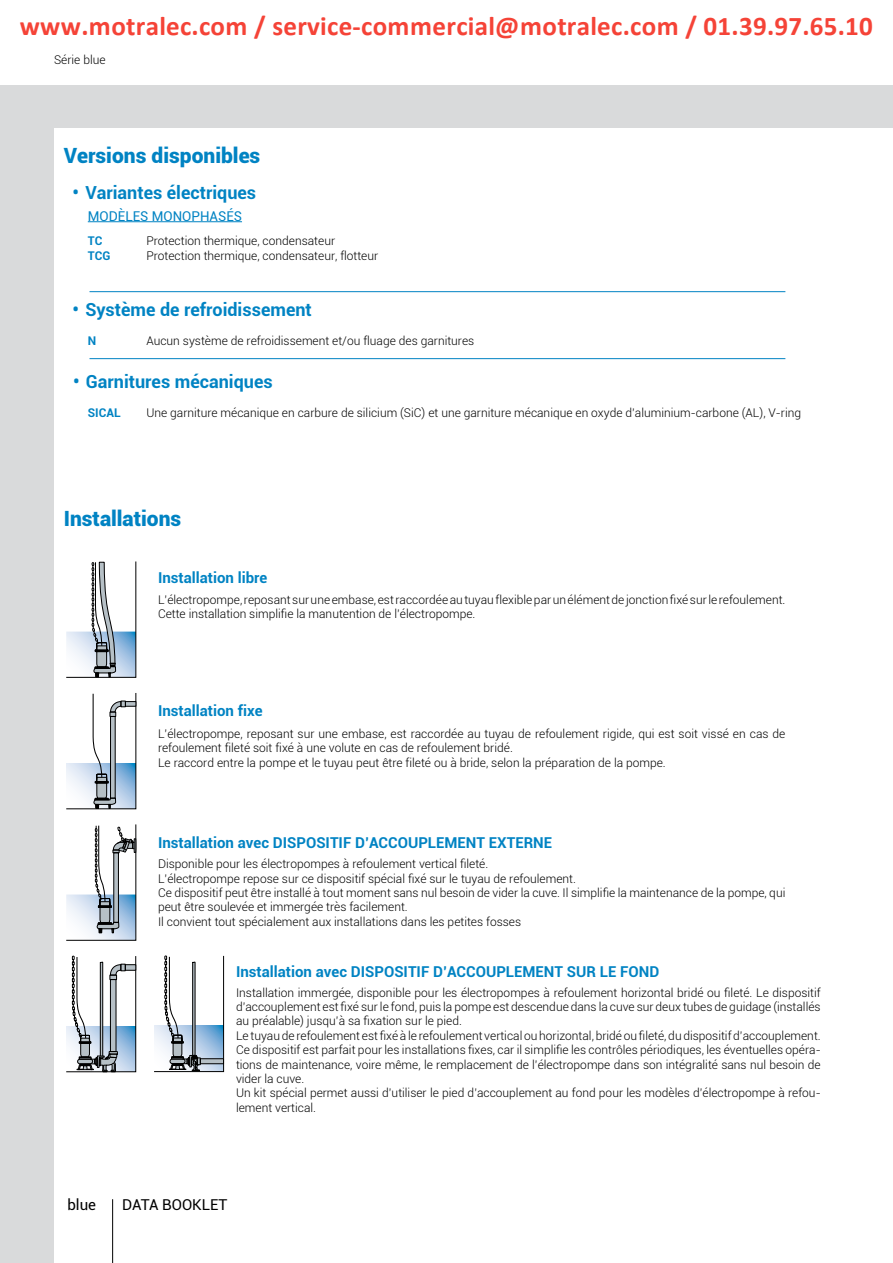
<style>
.page{position:relative;width:893px;height:1263px;background:#fff}
.page>*{position:absolute;margin:0;border:0;box-sizing:border-box;transform-origin:0 0}
.t1{font:700 27px "Calibri";color:#f54337}
.t2{font:900 21px "Roboto";color:#0083c3}
.t3{font:700 18px "Roboto";color:#0083c3}
.t4{font:700 15px "Roboto";color:#0083c3}
.t5{font:15px "Roboto";color:#000}
.t6{font:13.5px "Roboto";color:#0083c3}
.t7{font:300 12px/14.4px "Roboto";color:#000}
.t8{font:700 12px/14.4px "Roboto";color:#0083c3}
</style>
<div class="page">
<hr style="left:112px;top:1199px;width:1px;height:64px;background:#000">
<div style="left:0;top:106px;width:54px;height:1157px;background:#d9dadb"></div>
<div style="left:0;top:85px;width:893px;height:43px;background:#d9dadb"></div>
<svg style="left:66px;top:693px;width:70px;height:117px"></svg>
<svg style="left:66px;top:824px;width:70px;height:117px"></svg>
<svg style="left:66px;top:955px;width:70px;height:118px"></svg>
<svg style="left:154px;top:955px;width:70px;height:118px"></svg>
<svg style="left:66px;top:561px;width:70px;height:117px"></svg>
<hr style="left:90px;top:291px;width:695px;height:1px;background:#0083c3">
<hr style="left:90px;top:358px;width:695px;height:1px;background:#0083c3">
<hr style="left:88px;top:221px;width:154px;height:1px;background:#0083c3">
<h1 class="t1" style="left:20px;top:15px;width:855px">www.motralec.com / service-commercial@motralec.com / 01.39.97.65.10</h1>
<p class="t7" style="left:54px;top:52px;width:53px">Série blue</p>
<h2 class="t2" style="left:64px;top:140px;width:198px">Versions disponibles</h2>
<h3 class="t3" style="left:73px;top:180px;width:185px">• Variantes électriques</h3>
<p class="t6" style="left:88px;top:206px;width:156px">MODÈLES MONOPHASÉS</p>
<p class="t8" style="left:88px;top:233px;width:24px">TC<br>TCG</p>
<p class="t7" style="left:146px;top:233px;width:233px">Protection thermique, condensateur<br>Protection thermique, condensateur, flotteur</p>
<h3 class="t3" style="left:73px;top:297px;width:241px">• Système de refroidissement</h3>
<p class="t8" style="left:88px;top:333px;width:10px">N</p>
<p class="t7" style="left:146px;top:334px;width:329px">Aucun système de refroidissement et/ou fluage des garnitures</p>
<h3 class="t3" style="left:73px;top:369px;width:201px">• Garnitures mécaniques</h3>
<p class="t8" style="left:88px;top:405px;width:34px">SICAL</p>
<p class="t7" style="left:146px;top:405px;width:656px">Une garniture mécanique en carbure de silicium (SiC) et une garniture mécanique en oxyde d’aluminium-carbone (AL), V-ring</p>
<h2 class="t2" style="left:64px;top:504px;width:119px">Installations</h2>
<p class="t4" style="left:158px;top:567px;width:111px">Installation libre</p>
<p class="t7" style="left:158px;top:592px;width:629px">L’électropompe,reposantsuruneembase,estraccordéeautuyauflexibleparunélémentdejonctionfixésurlerefoulement.<br>Cette installation simplifie la manutention de l’électropompe.</p>
<p class="t4" style="left:158px;top:700px;width:106px">Installation fixe</p>
<p class="t7" style="left:158px;top:726px;width:629px">L’électropompe, reposant sur une embase, est raccordée au tuyau de refoulement rigide, qui est soit vissé en cas de refoulement fileté soit fixé à une volute en cas de refoulement bridé.<br>Le raccord entre la pompe et le tuyau peut être fileté ou à bride, selon la préparation de la pompe.</p>
<p class="t4" style="left:158px;top:832px;width:396px">Installation avec DISPOSITIF D’ACCOUPLEMENT EXTERNE</p>
<p class="t7" style="left:158px;top:856px;width:629px">Disponible pour les électropompes à refoulement vertical fileté.<br>L’électropompe repose sur ce dispositif spécial fixé sur le tuyau de refoulement.<br>Ce dispositif peut être installé à tout moment sans nul besoin de vider la cuve. Il simplifie la maintenance de la pompe, qui peut être soulevée et immergée très facilement.<br>Il convient tout spécialement aux installations dans les petites fosses</p>
<p class="t4" style="left:236px;top:961px;width:425px">Installation avec DISPOSITIF D’ACCOUPLEMENT SUR LE FOND</p>
<p class="t7" style="left:236px;top:985px;width:586px">Installation immergée, disponible pour les électropompes à refoulement horizontal bridé ou fileté. Le dispositif d’accouplement est fixé sur le fond, puis la pompe est descendue dans la cuve sur deux tubes de guidage (installés au préalable) jusqu’à sa fixation sur le pied.<br>Le tuyau de refoulement est fixé à le refoulement vertical ou horizontal, bridé ou fileté, du dispositif d’accouplement.<br>Ce dispositif est parfait pour les installations fixes, car il simplifie les contrôles périodiques, les éventuelles opéra&shy;tions de maintenance, voire même, le remplacement de l’électropompe dans son intégralité sans nul besoin de vider la cuve.<br>Un kit spécial permet aussi d’utiliser le pied d’accouplement au fond pour les modèles d’électropompe à refou&shy;lement vertical.</p>
<p class="t5" style="left:67px;top:1194px;width:30px">blue</p>
<p class="t5" style="left:122px;top:1194px;width:107px">DATA BOOKLET</p>
</div>
